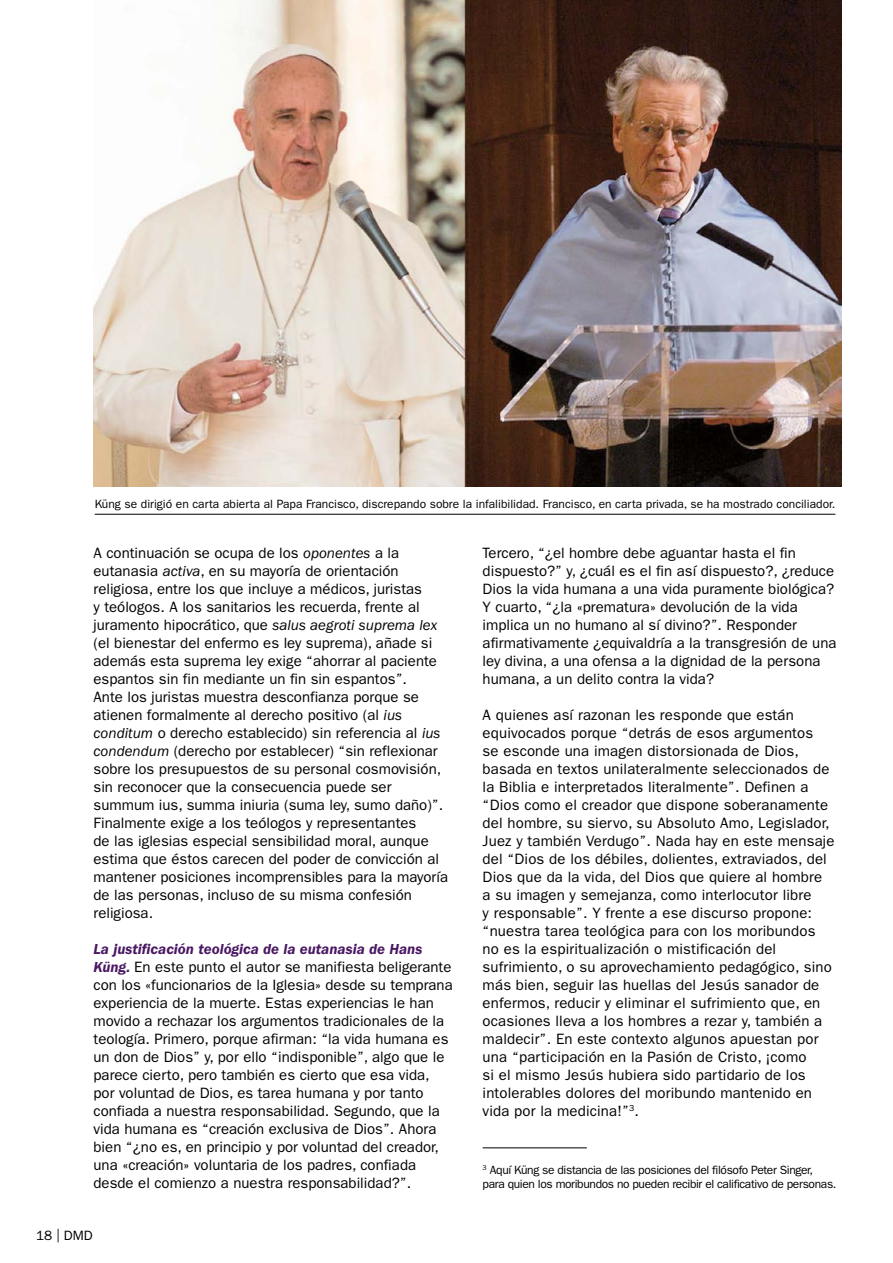
<style>
.page{position:relative;width:893px;height:1263px;background:#fff}
.page>*{position:absolute;margin:0;border:0;box-sizing:border-box;transform-origin:0 0}
.t1{font:15px/18px "ITC Franklin Gothic Std";color:#000}
.t2{font:13.5px "ITC Franklin Gothic Std";color:#000}
.t3{font:12px "ITC Franklin Gothic Std";color:#000}
.t4{font:12px/14.4px "ITC Franklin Gothic Std";letter-spacing:-.025em;color:#000}
.s1{font-style:italic}
.s2{font-weight:600;font-style:italic;color:#4a1863}
</style>
<div class="page">
<img style="left:94px;top:0;width:748px;height:486px">
<hr style="left:483px;top:1147px;width:104px;height:1px;background:#000">
<hr style="left:95px;top:514px;width:740px;height:1px;background:#000">
<p class="t3" style="left:95px;top:497px;width:742px">Küng se dirigió en carta abierta al Papa Francisco, discrepando sobre la infalibilidad. Francisco, en carta privada, se ha mostrado conciliador.</p>
<p class="t1" style="left:94px;top:544px;width:356px">A continuación se ocupa de los <span class="s1">oponentes</span> a la eutanasia <span class="s1">activa</span>, en su mayoría de orientación religiosa, entre los que incluye a médicos, juristas<br>y teólogos. A los sanitarios les recuerda, frente al juramento hipocrático, que <span class="s1">salus aegroti suprema lex </span>(el bienestar del enfermo es ley suprema), añade si además esta suprema ley exige “ahorrar al paciente espantos sin fin mediante un fin sin espantos”.<br>Ante los juristas muestra desconfianza porque se atienen formalmente al derecho positivo (al <span class="s1">ius conditum</span> o derecho establecido) sin referencia al <span class="s1">ius condendum</span> (derecho por establecer) “sin reflexionar sobre los presupuestos de su personal cosmovisión, sin reconocer que la consecuencia puede ser summum ius, summa iniuria (suma ley, sumo daño)”.<br>Finalmente exige a los teólogos y representantes<br>de las iglesias especial sensibilidad moral, aunque estima que éstos carecen del poder de convicción al mantener posiciones incomprensibles para la mayoría de las personas, incluso de su misma confesión religiosa.</p>
<p class="t1" style="left:94px;top:940px;width:361px"><span class="s2">La justificación teológica de la eutanasia de Hans Küng.</span> En este punto el autor se manifiesta beligerante con los «funcionarios de la Iglesia» desde su temprana experiencia de la muerte. Estas experiencias le han movido a rechazar los argumentos tradicionales de la teología. Primero, porque afirman: “la vida humana es un don de Dios” y, por ello “indisponible”, algo que le parece cierto, pero también es cierto que esa vida, por voluntad de Dios, es tarea humana y por tanto confiada a nuestra responsabilidad. Segundo, que la vida humana es “creación exclusiva de Dios”. Ahora bien “¿no es, en principio y por voluntad del creador, una «creación» voluntaria de los padres, confiada desde el comienzo a nuestra responsabilidad?”.</p>
<p class="t2" style="left:36px;top:1228px;width:58px">18 | DMD</p>
<p class="t1" style="left:483px;top:544px;width:355px">Tercero, “¿el hombre debe aguantar hasta el fin dispuesto?” y, ¿cuál es el fin así dispuesto?, ¿reduce Dios la vida humana a una vida puramente biológica?<br>Y cuarto, “¿la «prematura» devolución de la vida implica un no humano al sí divino?”. Responder afirmativamente ¿equivaldría a la transgresión de una ley divina, a una ofensa a la dignidad de la persona humana, a un delito contra la vida?</p>
<p class="t1" style="left:483px;top:706px;width:353px">A quienes así razonan les responde que están equivocados porque “detrás de esos argumentos<br>se esconde una imagen distorsionada de Dios, basada en textos unilateralmente seleccionados de la Biblia e interpretados literalmente”. Definen a “Dios como el creador que dispone soberanamente del hombre, su siervo, su Absoluto Amo, Legislador, Juez y también Verdugo”. Nada hay en este mensaje del “Dios de los débiles, dolientes, extraviados, del Dios que da la vida, del Dios que quiere al hombre<br>a su imagen y semejanza, como interlocutor libre<br>y responsable”. Y frente a ese discurso propone: “nuestra tarea teológica para con los moribundos no es la espiritualización o mistificación del sufrimiento, o su aprovechamiento pedagógico, sino más bien, seguir las huellas del Jesús sanador de enfermos, reducir y eliminar el sufrimiento que, en ocasiones lleva a los hombres a rezar y, también a maldecir”. En este contexto algunos apuestan por una “participación en la Pasión de Cristo, ¡como<br>si el mismo Jesús hubiera sido partidario de los intolerables dolores del moribundo mantenido en vida por la medicina!”<sup>3</sup>.</p>
<p class="t4" style="left:483px;top:1162px;width:355px"><sup>3</sup> Aquí Küng se distancia de las posiciones del filósofo Peter Singer, para quien los moribundos no pueden recibir el calificativo de personas.</p>
</div>
